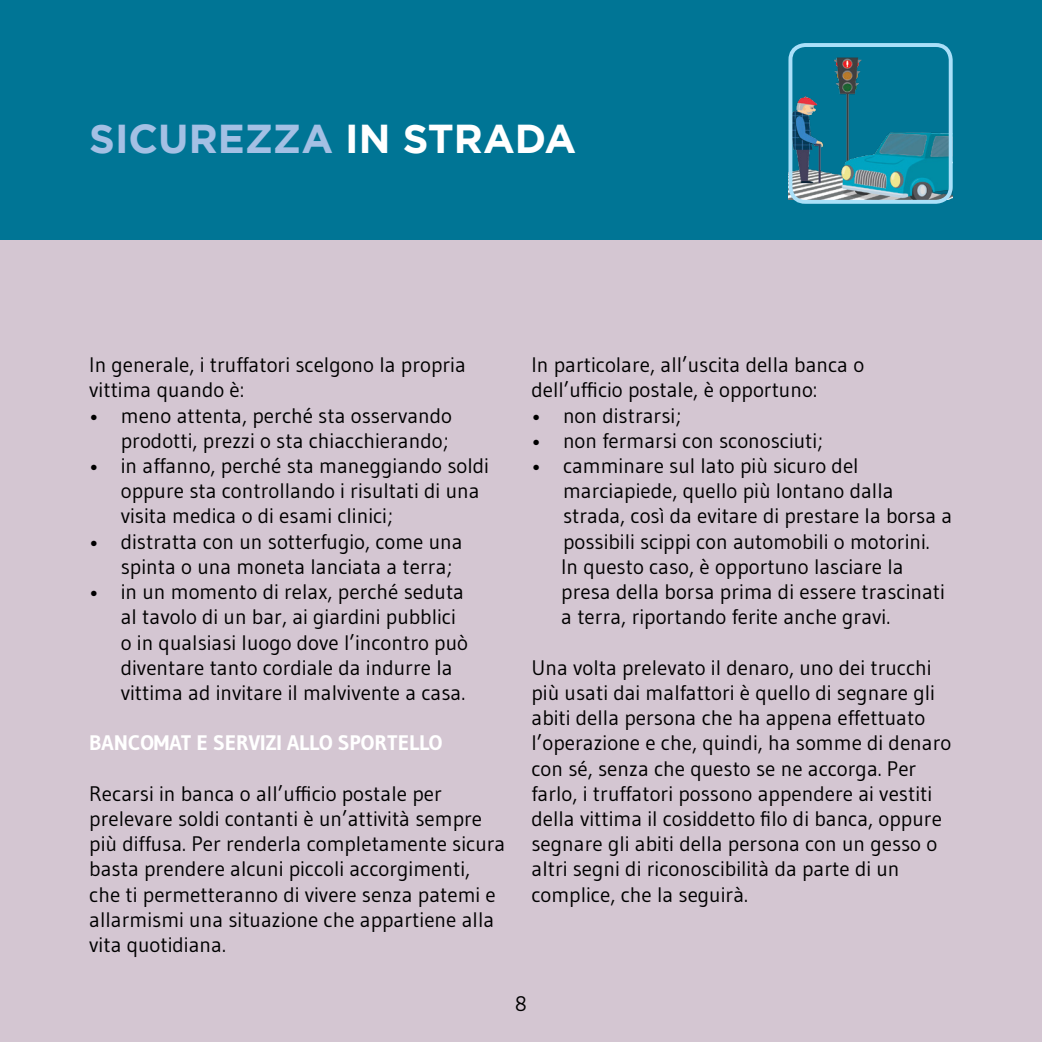
<style>
.page{position:relative;width:1042px;height:1042px;background:#d4c6d2}
.page>*{position:absolute;margin:0;border:0;box-sizing:border-box;transform-origin:0 0}
.t1{font:700 40.25px "Gotham";color:#a4c0e4}
.t2{font:21px/25.2px "Gudea";color:#000}
.t3{font:700 21px "Gudea";color:#fff}
.s1{color:#fff}
</style>
<div class="page">
<div style="left:0;top:0;width:1042px;height:239px;background:#007595"></div>
<img style="left:788px;top:48px;width:164px;height:151px">
<div style="left:788px;top:43px;width:164px;height:161px;border:4px solid #aae0f9;border-radius:15px"></div>
<h1 class="t1" style="left:89px;top:115px;width:488px">SICUREZZA <span class="s1">IN STRADA</span></h1>
<p class="t2" style="left:89px;top:352px;width:378px">In generale, i truffatori scelgono la propria vittima quando è:</p>
<p class="t2" style="left:89px;top:402px;width:364px;text-align:right">• meno attenta, perché sta osservando prodotti, prezzi o sta chiacchierando;</p>
<p class="t2" style="left:121px;top:453px;width:370px;text-indent:-32px">• in affanno, perché sta maneggiando soldi oppure sta controllando i risultati di una visita medica o di esami clinici;</p>
<p class="t2" style="left:121px;top:528px;width:343px;text-indent:-32px">• distratta con un sotterfugio, come una spinta o una moneta lanciata a terra;</p>
<p class="t2" style="left:121px;top:579px;width:349px;text-indent:-32px">• in un momento di relax, perché seduta al tavolo di un bar, ai giardini pubblici o in qualsiasi luogo dove l’incontro può diventare tanto cordiale da indurre la vittima ad invitare il malvivente a casa.</p>
<p class="t3" style="left:89px;top:730px;width:27px">BANCOMA</p>
<p class="t3" style="left:181px;top:730px;width:119px">T E SE RVIZI ALLO</p>
<p class="t3" style="left:338px;top:730px;width:72px">SPORTELLO</p>
<p class="t2" style="left:89px;top:780px;width:418px">Recarsi in banca o all’ufficio postale per prelevare soldi contanti è un’attività sempre più diffusa. Per renderla completamente sicura basta prendere alcuni piccoli accorgimenti, che ti permetteranno di vivere senza patemi e allarmismi una situazione che appartiene alla vita quotidiana.</p>
<p class="t2" style="left:531px;top:352px;width:334px">In particolare, all’uscita della banca o dell’ufficio postale, è opportuno:</p>
<p class="t2" style="left:531px;top:402px;width:151px">• non distrarsi;</p>
<p class="t2" style="left:531px;top:427px;width:293px">• non fermarsi con sconosciuti;</p>
<p class="t2" style="left:561px;top:453px;width:392px;text-indent:-30px">• camminare sul lato più sicuro del marciapiede, quello più lontano dalla strada, così da evitare di prestare la borsa a possibili scippi con automobili o motorini.<br>In questo caso, è opportuno lasciare la presa della borsa prima di essere trascinati a terra, riportando ferite anche gravi.</p>
<p class="t2" style="left:531px;top:654px;width:421px">Una volta prelevato il denaro, uno dei trucchi più usati dai malfattori è quello di segnare gli abiti della persona che ha appena effettuato l’operazione e che, quindi, ha somme di denaro con sé, senza che questo se ne accorga. Per farlo, i truffatori possono appendere ai vestiti della vittima il cosiddetto filo di banca, oppure segnare gli abiti della persona con un gesso o altri segni di riconoscibilità da parte di un complice, che la seguirà.</p>
<p class="t2" style="left:515px;top:991px;width:14px">8</p>
</div>
